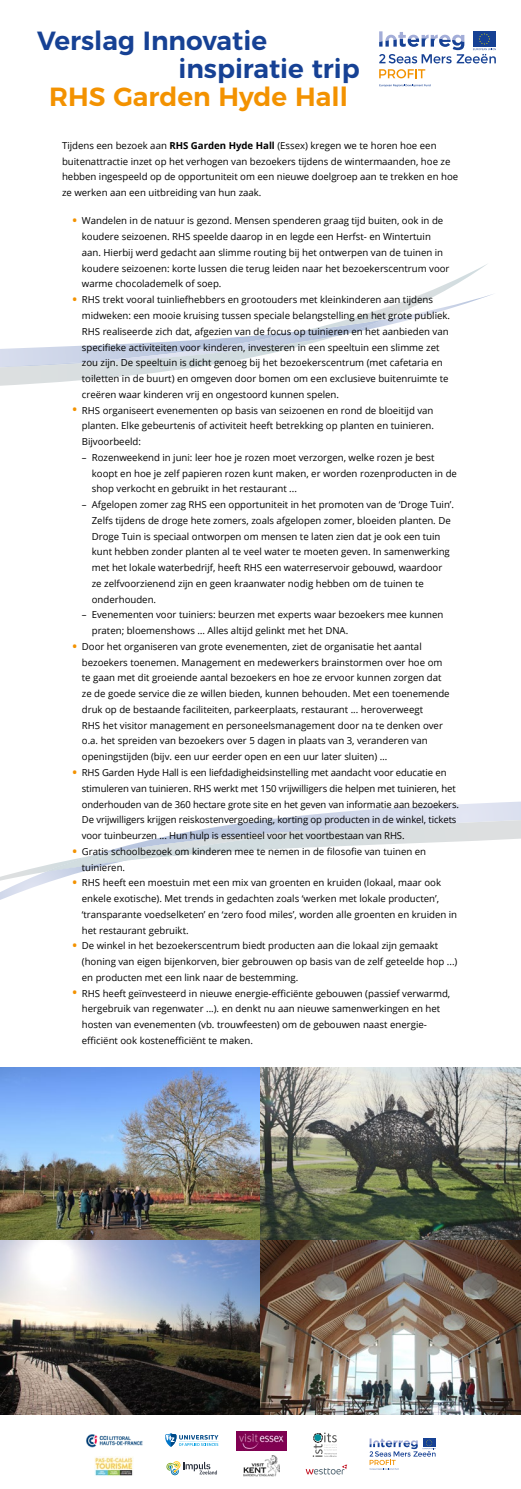
<style>
.page{position:relative;width:521px;height:1489px;background:#fff}
.page>*{position:absolute;margin:0;border:0;box-sizing:border-box;transform-origin:0 0}
.t1{font:600 26.25px/28px "Montserrat";color:#164194}
.t2{font:600 26.25px "Montserrat";color:#f39200}
.t3{font:9.62px/15.8px "Open Sans";color:#000}
.s1{font-weight:700}
.s2{font-size:15.75px;color:#f39200}
</style>
<div class="page">
<svg style="left:0;top:801px;width:521px;height:99px"></svg>
<svg style="left:379px;top:31px;width:117px;height:32px"></svg>
<svg style="left:379px;top:84px;width:51px;height:3px"></svg>
<svg style="left:379px;top:69px;width:46px;height:9px"></svg>
<svg style="left:0;top:264px;width:493px;height:122px"></svg>
<img style="left:0;top:1067px;width:521px;height:347px">
<img style="left:236px;top:1431px;width:50px;height:19px">
<img style="left:243px;top:1455px;width:36px;height:20px">
<svg style="left:165px;top:1433px;width:54px;height:13px"></svg>
<svg style="left:166px;top:1461px;width:51px;height:13px"></svg>
<img style="left:86px;top:1434px;width:57px;height:14px">
<img style="left:94px;top:1456px;width:39px;height:20px">
<svg style="left:306px;top:1432px;width:41px;height:42px"></svg>
<svg style="left:370px;top:1438px;width:66px;height:31px"></svg>
<h1 class="t1" style="left:178px;top:25px;width:183px;text-indent:-141px">Verslag Innovatie inspiratie trip</h1>
<h1 class="t2" style="left:49px;top:76px;width:300px">RHS Garden Hyde Hall</h1>
<p class="t3" style="left:62px;top:137px;width:398px">Tijdens een bezoek aan <span class="s1">RHS Garden Hyde Hall</span> (Essex) kregen we te horen hoe een buitenattractie inzet op het verhogen van bezoekers tijdens de wintermaanden, hoe ze hebben ingespeeld op de opportuniteit om een nieuwe doelgroep aan te trekken en hoe ze werken aan een uitbreiding van hun zaak.</p>
<p class="t3" style="left:82px;top:213px;width:369px;text-indent:-10px"><span class="s2">•</span> Wandelen in de natuur is gezond. Mensen spenderen graag tijd buiten, ook in de koudere seizoenen. RHS speelde daarop in en legde een Herfst- en Wintertuin aan. Hierbij werd gedacht aan slimme routing bij het ontwerpen van de tuinen in koudere seizoenen: korte lussen die terug leiden naar het bezoekerscentrum voor warme chocolademelk of soep.</p>
<p class="t3" style="left:82px;top:291px;width:370px;text-indent:-10px"><span class="s2">•</span> RHS trekt vooral tuinliefhebbers en grootouders met kleinkinderen aan tijdens midweken: een mooie kruising tussen speciale belangstelling en het grote publiek.<br>RHS realiseerde zich dat, afgezien van de focus op tuinieren en het aanbieden van specifieke activiteiten voor kinderen, investeren in een speeltuin een slimme zet zou zijn. De speeltuin is dicht genoeg bij het bezoekerscentrum (met cafetaria en toiletten in de buurt) en omgeven door bomen om een exclusieve buitenruimte te creëren waar kinderen vrij en ongestoord kunnen spelen.</p>
<p class="t3" style="left:82px;top:402px;width:354px;text-align:justify;text-indent:-10px"><span class="s2">•</span> RHS organiseert evenementen op basis van seizoenen en rond de bloeitijd van planten. Elke gebeurtenis of activiteit heeft betrekking op planten en tuinieren.<br>Bijvoorbeeld:</p>
<p class="t3" style="left:92px;top:449px;width:367px;text-indent:-10px">– Rozenweekend in juni: leer hoe je rozen moet verzorgen, welke rozen je best koopt en hoe je zelf papieren rozen kunt maken, er worden rozenproducten in de shop verkocht en gebruikt in het restaurant ...</p>
<p class="t3" style="left:92px;top:496px;width:364px;text-indent:-10px">– Afgelopen zomer zag RHS een opportuniteit in het promoten van de ‘Droge Tuin’.<br>Zelfs tijdens de droge hete zomers, zoals afgelopen zomer, bloeiden planten. De Droge Tuin is speciaal ontworpen om mensen te laten zien dat je ook een tuin kunt hebben zonder planten al te veel water te moeten geven. In samenwerking met het lokale waterbedrijf, heeft RHS een waterreservoir gebouwd, waardoor ze zelfvoorzienend zijn en geen kraanwater nodig hebben om de tuinen te onderhouden.</p>
<p class="t3" style="left:92px;top:606px;width:353px;text-indent:-10px">– Evenementen voor tuiniers: beurzen met experts waar bezoekers mee kunnen praten; bloemenshows … Alles altijd gelinkt met het DNA.</p>
<p class="t3" style="left:82px;top:638px;width:369px;text-indent:-10px"><span class="s2">•</span> Door het organiseren van grote evenementen, ziet de organisatie het aantal bezoekers toenemen. Management en medewerkers brainstormen over hoe om te gaan met dit groeiende aantal bezoekers en hoe ze ervoor kunnen zorgen dat ze de goede service die ze willen bieden, kunnen behouden. Met een toenemende druk op de bestaande faciliteiten, parkeerplaats, restaurant ... heroverweegt<br>RHS het visitor management en personeelsmanagement door na te denken over o.a. het spreiden van bezoekers over 5 dagen in plaats van 3, veranderen van openingstijden (bijv. een uur eerder open en een uur later sluiten) …</p>
<p class="t3" style="left:82px;top:764px;width:379px;text-indent:-10px"><span class="s2">•</span> RHS Garden Hyde Hall is een liefdadigheidsinstelling met aandacht voor educatie en stimuleren van tuinieren. RHS werkt met 150 vrijwilligers die helpen met tuinieren, het onderhouden van de 360 hectare grote site en het geven van informatie aan bezoekers.<br>De vrijwilligers krijgen reiskostenvergoeding, korting op producten in de winkel, tickets voor tuinbeurzen ... Hun hulp is essentieel voor het voortbestaan van RHS.</p>
<p class="t3" style="left:82px;top:843px;width:346px;text-indent:-10px"><span class="s2">•</span> Gratis schoolbezoek om kinderen mee te nemen in de filosofie van tuinen en tuinieren.</p>
<p class="t3" style="left:82px;top:874px;width:377px;text-indent:-10px"><span class="s2">•</span> RHS heeft een moestuin met een mix van groenten en kruiden (lokaal, maar ook enkele exotische). Met trends in gedachten zoals ‘werken met lokale producten’, ‘transparante voedselketen’ en ‘zero food miles’, worden alle groenten en kruiden in het restaurant gebruikt.</p>
<p class="t3" style="left:82px;top:937px;width:377px;text-indent:-10px"><span class="s2">•</span> De winkel in het bezoekerscentrum biedt producten aan die lokaal zijn gemaakt (honing van eigen bijenkorven, bier gebrouwen op basis van de zelf geteelde hop ...) en producten met een link naar de bestemming.</p>
<p class="t3" style="left:82px;top:984px;width:370px;text-indent:-10px"><span class="s2">•</span> RHS heeft geïnvesteerd in nieuwe energie-efficiënte gebouwen (passief verwarmd, hergebruik van regenwater ...). en denkt nu aan nieuwe samenwerkingen en het hosten van evenementen (vb. trouwfeesten) om de gebouwen naast energie&shy;efficiënt ook kostenefficiënt te maken.</p>
</div>
